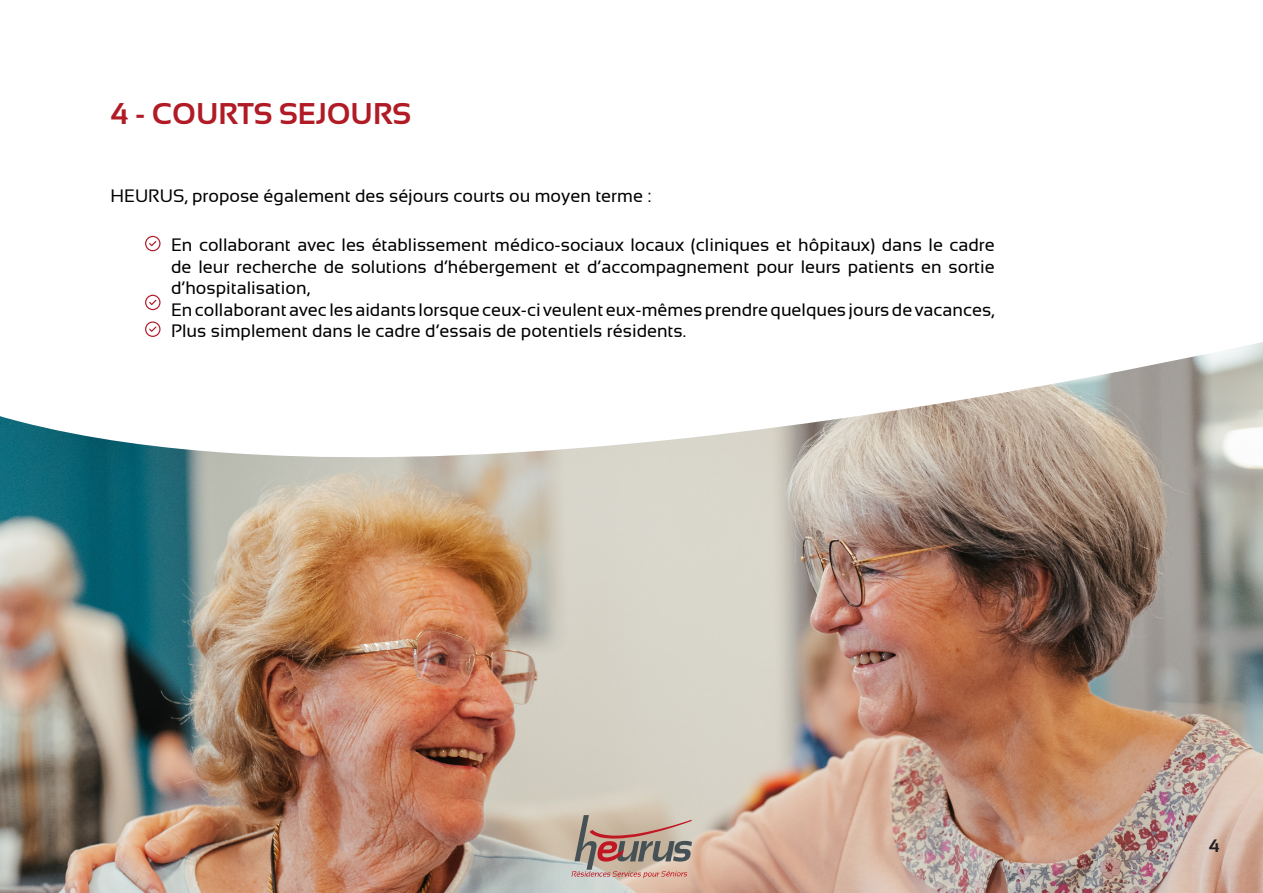
<style>
.page{position:relative;width:1263px;height:893px;background:#fff}
.page>*{position:absolute;margin:0;border:0;box-sizing:border-box;transform-origin:0 0}
.t1{font:700 30px "Sansation";color:#b01b26}
.t2{font:18px/21.6px "Sansation";color:#000;text-align:justify}
.t3{font:700 18px "Sansation";color:#231f20}
</style>
<div class="page">
<img style="left:0;top:463px;width:1263px;height:430px">
<svg style="left:0;top:235px;width:1263px;height:228px"></svg>
<svg style="left:145px;top:236px;width:16px;height:15px"></svg>
<svg style="left:145px;top:321px;width:16px;height:16px"></svg>
<svg style="left:145px;top:295px;width:16px;height:15px"></svg>
<svg style="left:571px;top:815px;width:121px;height:63px;background:#b69c90"></svg>
<p class="t1" style="left:111px;top:97px;width:302px">4 - COURTS SEJOURS</p>
<p class="t2" style="left:111px;top:185px;width:542px">HEURUS, propose également des séjours courts ou moyen terme :</p>
<p class="t2" style="left:171px;top:234px;width:825px">En collaborant avec les établissement médico-sociaux locaux (cliniques et hôpitaux) dans le cadre de leur recherche de solutions d’hébergement et d’accompagnement pour leurs patients en sortie d’hospitalisation,</p>
<p class="t2" style="left:171px;top:299px;width:825px">En collaborant avec les aidants lorsque ceux-ci veulent eux-mêmes prendre quelques jours de vacances,</p>
<p class="t2" style="left:171px;top:320px;width:517px">Plus simplement dans le cadre d’essais de potentiels résidents.</p>
<p class="t3" style="left:1209px;top:836px;width:12px">4</p>
</div>
